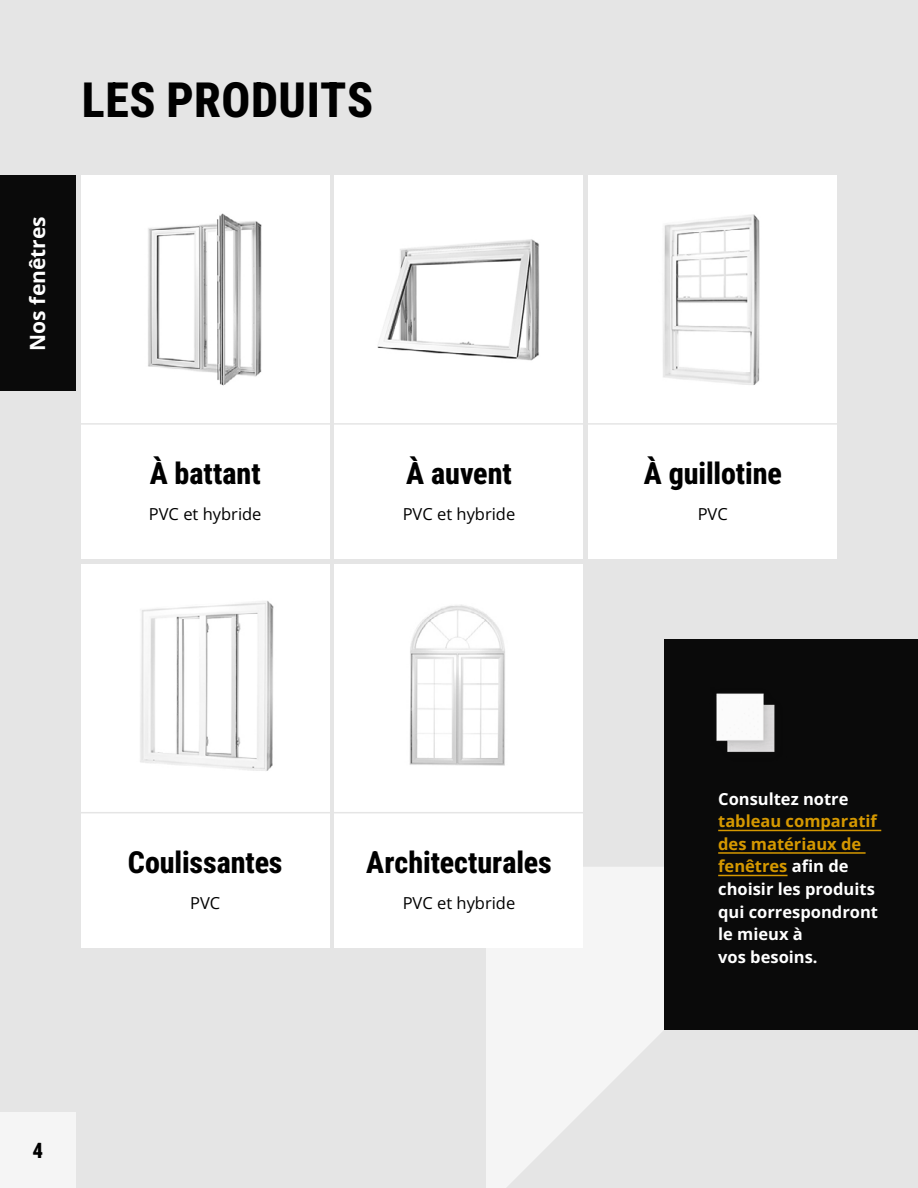
<style>
.page{position:relative;width:918px;height:1188px;background:#e5e5e5}
.page>*{position:absolute;margin:0;border:0;box-sizing:border-box;transform-origin:0 0}
.t1{font:800 48px "Roboto Condensed";letter-spacing:.01em;color:#000}
.t2{font:800 30px "Roboto Condensed";color:#000}
.t3{font:700 21px "Open Sans";color:#fff}
.t4{font:800 21px "Roboto Condensed";color:#000}
.t5{font:700 16.5px/22.5px "Open Sans";color:#fff}
.t6{font:16.5px "Open Sans";color:#000}
.s1{color:#d59800}
</style>
<div class="page">
<div style="left:0;top:1112px;width:76px;height:76px;background:#f5f5f5"></div>
<svg style="left:486px;top:867px;width:178px;height:321px;fill:#f5f5f5"></svg>
<div style="left:664px;top:640px;width:254px;height:390px;background:#0a0a0a"></div>
<hr style="left:718px;top:830px;width:163px;height:1px;background:#d59800">
<hr style="left:718px;top:852px;width:148px;height:2px;background:#d59800">
<hr style="left:718px;top:875px;width:70px;height:1px;background:#d59800">
<div style="left:81px;top:176px;width:248px;height:248px;background:#fff"></div>
<div style="left:81px;top:564px;width:248px;height:249px;background:#fff"></div>
<div style="left:335px;top:176px;width:248px;height:248px;background:#fff"></div>
<div style="left:335px;top:564px;width:248px;height:249px;background:#fff"></div>
<div style="left:589px;top:176px;width:248px;height:248px;background:#fff"></div>
<div style="left:0;top:176px;width:76px;height:216px;background:#0a0a0a"></div>
<img style="left:148px;top:213px;width:114px;height:173px">
<img style="left:140px;top:601px;width:134px;height:170px">
<img style="left:409px;top:604px;width:96px;height:162px">
<img style="left:716px;top:693px;width:59px;height:59px">
<img style="left:377px;top:239px;width:163px;height:122px">
<img style="left:663px;top:214px;width:97px;height:171px">
<div style="left:81px;top:424px;width:248px;height:135px;background:#fff"></div>
<div style="left:81px;top:813px;width:248px;height:135px;background:#fff"></div>
<div style="left:335px;top:424px;width:248px;height:135px;background:#fff"></div>
<div style="left:335px;top:813px;width:248px;height:135px;background:#fff"></div>
<div style="left:589px;top:424px;width:248px;height:135px;background:#fff"></div>
<hr style="left:50px;top:423px;width:868px;height:2px;background:#e5e5e5">
<hr style="left:50px;top:812px;width:553px;height:1px;background:#e5e5e5">
<h1 class="t1" style="left:82px;top:66px;width:293px">LES PRODUITS</h1>
<p class="t3" style="left:23px;top:351px;width:136px;rotate:-90deg">Nos fenêtres</p>
<h2 class="t2" style="left:150px;top:452px;width:113px">À battant</h2>
<p class="t6" style="left:149px;top:503px;width:114px">PVC et hybride</p>
<h2 class="t2" style="left:406px;top:452px;width:107px">À auvent</h2>
<p class="t6" style="left:403px;top:503px;width:114px">PVC et hybride</p>
<h2 class="t2" style="left:644px;top:452px;width:140px">À guillotine</h2>
<p class="t6" style="left:698px;top:503px;width:32px">PVC</p>
<h2 class="t2" style="left:128px;top:841px;width:156px">Coulissantes</h2>
<p class="t6" style="left:190px;top:892px;width:32px">PVC</p>
<h2 class="t2" style="left:366px;top:841px;width:187px">Architecturales</h2>
<p class="t6" style="left:403px;top:892px;width:114px">PVC et hybride</p>
<p class="t4" style="left:32px;top:1135px;width:12px">4</p>
<p class="t5" style="left:718px;top:787px;width:132px">Consultez notre</p>
<p class="t5" style="left:718px;top:810px;width:161px"><span class="s1">tableau comparatif des matériaux de fenêtres</span> afin de choisir les produits qui correspondront le mieux à<br>vos besoins.</p>
</div>
